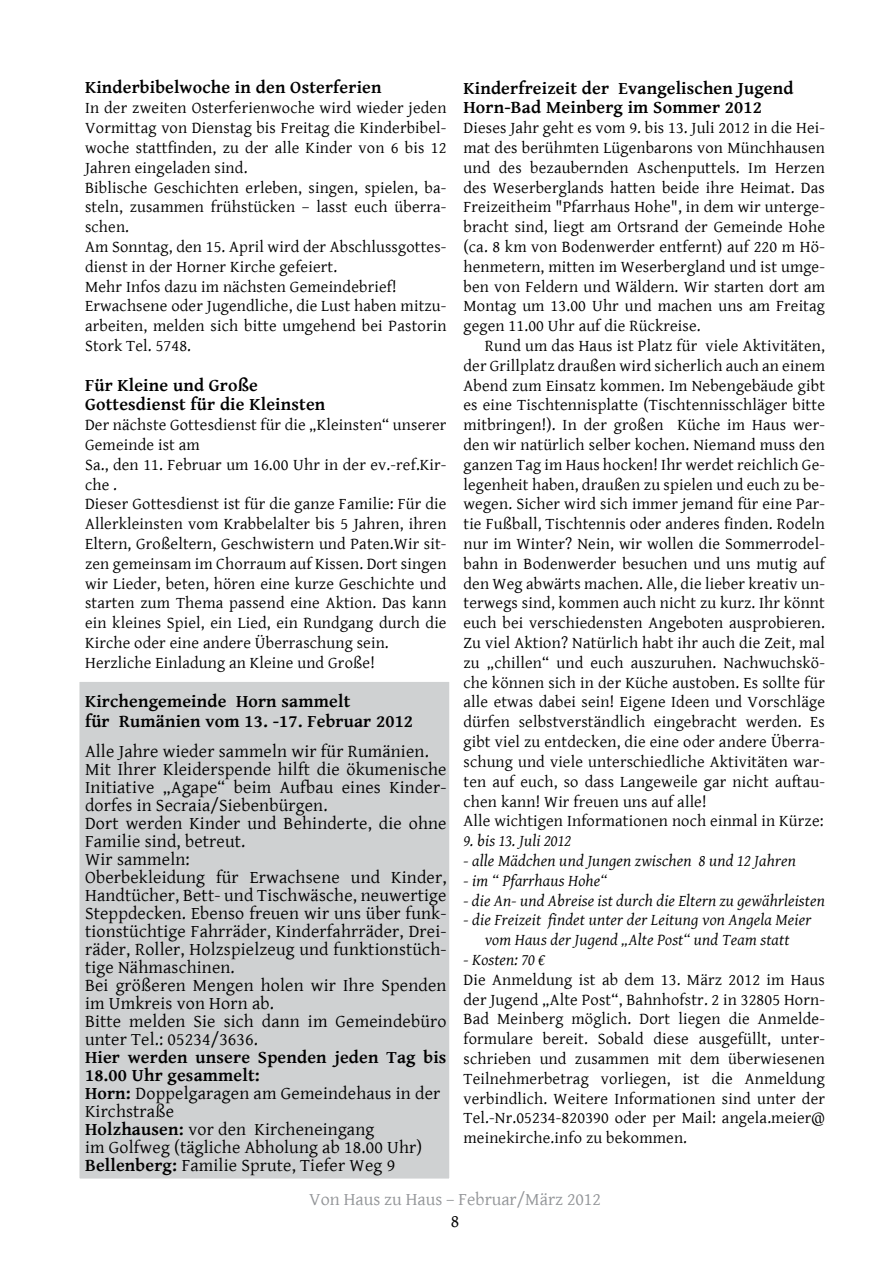
<style>
.page{position:relative;width:893px;height:1263px;background:#fff}
.page>*{position:absolute;margin:0;border:0;box-sizing:border-box;transform-origin:0 0}
.t1{font:18px/18px "Gentium Basic";letter-spacing:.01em;color:#000}
.t2{font:700 18px/19.8px "Gentium Basic";letter-spacing:.01em;color:#000}
.t3{font:18px "Gentium Basic";color:#939598}
.t4{font:16.5px/19.8px "Gentium Basic";letter-spacing:.01em;color:#000}
.t5{font:italic 16.5px/19.8px "Gentium Basic";letter-spacing:.01em;color:#000;text-align:center}
.s1{font-weight:700}
</style>
<div class="page">
<div style="left:78px;top:680px;width:373px;height:500px;background:#cfd1d2;border:2px solid #fff"></div>
<p class="t2" style="left:85px;top:77px;width:298px">Kinderbibelwoche in den Osterferien</p>
<p class="t4" style="left:85px;top:98px;width:363px">In der zweiten Osterferienwoche wird wieder jeden Vormittag von Dienstag bis Freitag die Kinderbibel&shy;woche stattfinden, zu der alle Kinder von 6 bis 12<br>Jahren eingeladen sind.<br>Biblische Geschichten erleben, singen, spielen, ba&shy;steln, zusammen frühstücken – lasst euch überra&shy;schen.<br>Am Sonntag, den 15. April wird der Abschlussgottes&shy;dienst in der Horner Kirche gefeiert.<br>Mehr Infos dazu im nächsten Gemeindebrief!<br>Erwachsene oder Jugendliche, die Lust haben mitzu&shy;arbeiten, melden sich bitte umgehend bei Pastorin Stork Tel. 5748.</p>
<p class="t2" style="left:85px;top:374px;width:242px">Für Kleine und Große<br>Gottesdienst für die Kleinsten</p>
<p class="t4" style="left:85px;top:414px;width:363px">Der nächste Gottesdienst für die „Kleinsten“ unserer Gemeinde ist am<br>Sa., den 11. Februar um 16.00 Uhr in der ev.-ref.Kir&shy;che .<br>Dieser Gottesdienst ist für die ganze Familie: Für die Allerkleinsten vom Krabbelalter bis 5 Jahren, ihren Eltern, Großeltern, Geschwistern und Paten.Wir sit&shy;zen gemeinsam im Chorraum auf Kissen. Dort singen wir Lieder, beten, hören eine kurze Geschichte und starten zum Thema passend eine Aktion. Das kann ein kleines Spiel, ein Lied, ein Rundgang durch die Kirche oder eine andere Überraschung sein.<br>Herzliche Einladung an Kleine und Große!</p>
<p class="t2" style="left:85px;top:691px;width:330px">Kirchengemeinde Horn sammelt<br>für Rumänien vom 13. -17. Februar 2012</p>
<p class="t1" style="left:85px;top:742px;width:363px">Alle Jahre wieder sammeln wir für Rumänien.<br>Mit Ihrer Kleiderspende hilft die ökumenische Initiative „Agape“ beim Aufbau eines Kinder&shy;dorfes in Secraia/Siebenbürgen.<br>Dort werden Kinder und Behinderte, die ohne Familie sind, betreut.<br>Wir sammeln:<br>Oberbekleidung für Erwachsene und Kinder, Handtücher, Bett- und Tischwäsche, neuwertige Steppdecken. Ebenso freuen wir uns über funk&shy;tionstüchtige Fahrräder, Kinderfahrräder, Drei&shy;räder, Roller, Holzspielzeug und funktionstüch&shy;tige Nähmaschinen.<br>Bei größeren Mengen holen wir Ihre Spenden im Umkreis von Horn ab.<br>Bitte melden Sie sich dann im Gemeindebüro unter Tel.: 05234/3636.</p>
<p class="t1" style="left:85px;top:1048px;width:363px"><span class="s1">Hier werden unsere Spenden jeden Tag bis 18.00 Uhr gesammelt:<br>Horn:</span> Doppelgaragen am Gemeindehaus in der Kirchstraße<br><span class="s1">Holzhausen:</span> vor den Kircheneingang<br>im Golfweg (tägliche Abholung ab 18.00 Uhr)<br><span class="s1">Bellenberg:</span> Familie Sprute, Tiefer Weg 9</p>
<p class="t2" style="left:463px;top:77px;width:331px">Kinderfreizeit der Evangelischen Jugend<br>Horn-Bad Meinberg im Sommer 2012</p>
<p class="t4" style="left:463px;top:117px;width:363px;text-align:justify">Dieses Jahr geht es vom 9. bis 13. Juli 2012 in die Hei&shy;mat des berühmten Lügenbarons von Münchhausen und des bezaubernden Aschenputtels. Im Herzen des Weserberglands hatten beide ihre Heimat. Das Freizeitheim "Pfarrhaus Hohe", in dem wir unterge&shy;bracht sind, liegt am Ortsrand der Gemeinde Hohe (ca. 8 km von Bodenwerder entfernt) auf 220 m Hö&shy;henmetern, mitten im Weserbergland und ist umge&shy;ben von Feldern und Wäldern. Wir starten dort am Montag um 13.00 Uhr und machen uns am Freitag gegen 11.00 Uhr auf die Rückreise.</p>
<p class="t4" style="left:463px;top:335px;width:363px;text-indent:21px">Rund um das Haus ist Platz für viele Aktivitäten, der Grillplatz draußen wird sicherlich auch an einem Abend zum Einsatz kommen. Im Nebengebäude gibt es eine Tischtennisplatte (Tischtennisschläger bitte mitbringen!). In der großen Küche im Haus wer&shy;den wir natürlich selber kochen. Niemand muss den ganzen Tag im Haus hocken! Ihr werdet reichlich Ge&shy;legenheit haben, draußen zu spielen und euch zu be&shy;wegen. Sicher wird sich immer jemand für eine Par&shy;tie Fußball, Tischtennis oder anderes finden. Rodeln nur im Winter? Nein, wir wollen die Sommerrodel&shy;bahn in Bodenwerder besuchen und uns mutig auf den Weg abwärts machen. Alle, die lieber kreativ un&shy;terwegs sind, kommen auch nicht zu kurz. Ihr könnt euch bei verschiedensten Angeboten ausprobieren.<br>Zu viel Aktion? Natürlich habt ihr auch die Zeit, mal zu „chillen“ und euch auszuruhen. Nachwuchskö&shy;che können sich in der Küche austoben. Es sollte für alle etwas dabei sein! Eigene Ideen und Vorschläge dürfen selbstverständlich eingebracht werden. Es gibt viel zu entdecken, die eine oder andere Überra&shy;schung und viele unterschiedliche Aktivitäten war&shy;ten auf euch, so dass Langeweile gar nicht auftau&shy;chen kann! Wir freuen uns auf alle!<br>Alle wichtigen Informationen noch einmal in Kürze:</p>
<p class="t5" style="left:463px;top:830px;width:109px">9. bis 13. Juli 2012</p>
<p class="t5" style="left:463px;top:850px;width:334px">- alle Mädchen und Jungen zwischen 8 und 12 Jahren</p>
<p class="t5" style="left:463px;top:870px;width:145px">- im “ Pfarrhaus Hohe“</p>
<p class="t5" style="left:463px;top:890px;width:363px">- die An- und Abreise ist durch die Eltern zu gewährleisten</p>
<p class="t5" style="left:463px;top:909px;width:349px">- die Freizeit findet unter der Leitung von Angela Meier vom Haus der Jugend „Alte Post“ und Team statt</p>
<p class="t5" style="left:463px;top:949px;width:83px">- Kosten: 70 €</p>
<p class="t4" style="left:463px;top:969px;width:363px;text-align:justify">Die Anmeldung ist ab dem 13. März 2012 im Haus der Jugend „Alte Post“, Bahnhofstr. 2 in 32805 Horn-Bad Meinberg möglich. Dort liegen die Anmelde&shy;formulare bereit. Sobald diese ausgefüllt, unter&shy;schrieben und zusammen mit dem überwiesenen Teilnehmerbetrag vorliegen, ist die Anmeldung verbindlich. Weitere Informationen sind unter der Tel.-Nr.05234-820390 oder per Mail: angela.meier@ meinekirche.info zu bekommen.</p>
<p class="t3" style="left:309px;top:1186px;width:293px">Von Haus zu Haus – Februar/März 2012</p>
<p class="t1" style="left:451px;top:1212px;width:10px">8</p>
</div>
